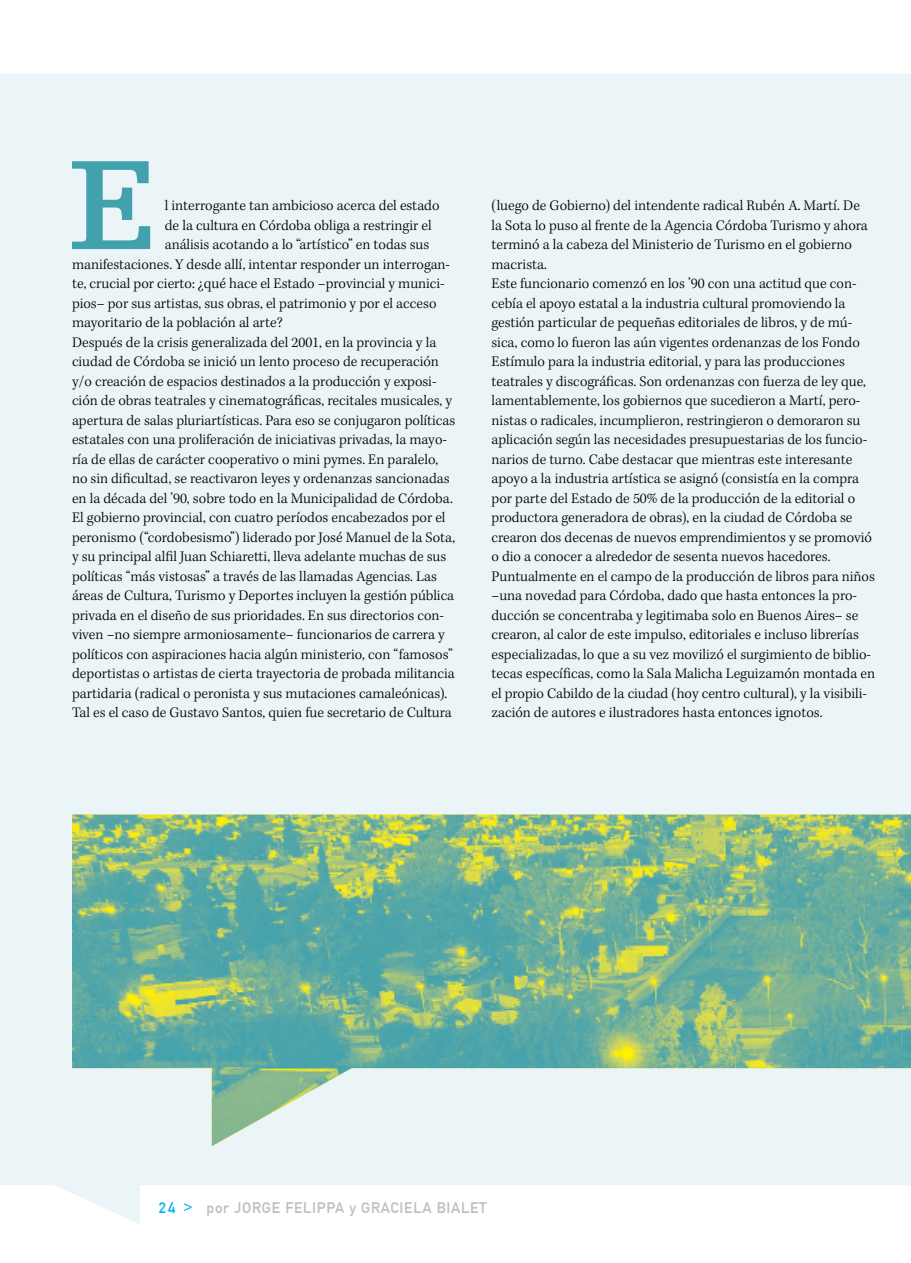
<style>
.page{position:relative;width:911px;height:1263px;background:#fff}
.page>*{position:absolute;margin:0;border:0;box-sizing:border-box;transform-origin:0 0}
.t1{font:700 134.7px "Egyptienne F";color:#41a2ae}
.t2{font:300 15px/19.5px "Kepler Std";color:#000}
.t3{font:15px "DIN1451 Mittelschrift";letter-spacing:.05em;color:#bcbec0}
.s1{color:#00b3f0}
</style>
<div class="page">
<div style="left:0;top:74px;width:911px;height:1150px;background:#ebf4f7"></div>
<img style="left:72px;top:815px;width:839px;height:331px">
<h1 class="t1" style="left:68px;top:131px;width:91px">E</h1>
<p class="t2" style="left:165px;top:196px;width:276px">l interrogante tan ambicioso acerca del estado</p>
<p class="t2" style="left:165px;top:216px;width:268px">de la cultura en Córdoba obliga a restringir el</p>
<p class="t2" style="left:165px;top:235px;width:266px">análisis acotando a lo “artístico” en todas sus</p>
<p class="t2" style="left:72px;top:255px;width:380px">manifestaciones. Y desde allí, intentar responder un interrogan-</p>
<p class="t2" style="left:72px;top:274px;width:374px">te, crucial por cierto: ¿qué hace el Estado –provincial y munici-</p>
<p class="t2" style="left:72px;top:294px;width:366px">pios– por sus artistas, sus obras, el patrimonio y por el acceso</p>
<p class="t2" style="left:72px;top:313px;width:212px">mayoritario de la población al arte?</p>
<p class="t2" style="left:72px;top:333px;width:366px">Después de la crisis generalizada del 2001, en la provincia y la</p>
<p class="t2" style="left:72px;top:352px;width:368px">ciudad de Córdoba se inició un lento proceso de recuperación</p>
<p class="t2" style="left:72px;top:372px;width:366px">y/o creación de espacios destinados a la producción y exposi-</p>
<p class="t2" style="left:72px;top:391px;width:382px">ción de obras teatrales y cinematográficas, recitales musicales, y</p>
<p class="t2" style="left:72px;top:411px;width:385px">apertura de salas pluriartísticas. Para eso se conjugaron políticas</p>
<p class="t2" style="left:72px;top:430px;width:376px">estatales con una proliferación de iniciativas privadas, la mayo-</p>
<p class="t2" style="left:72px;top:450px;width:368px">ría de ellas de carácter cooperativo o mini pymes. En paralelo,</p>
<p class="t2" style="left:72px;top:469px;width:379px">no sin dificultad, se reactivaron leyes y ordenanzas sancionadas</p>
<p class="t2" style="left:72px;top:489px;width:382px">en la década del ’90, sobre todo en la Municipalidad de Córdoba.</p>
<p class="t2" style="left:72px;top:508px;width:375px">El gobierno provincial, con cuatro períodos encabezados por el</p>
<p class="t2" style="left:72px;top:528px;width:385px">peronismo (“cordobesismo”) liderado por José Manuel de la Sota,</p>
<p class="t2" style="left:72px;top:547px;width:376px">y su principal alfil Juan Schiaretti, lleva adelante muchas de sus</p>
<p class="t2" style="left:72px;top:567px;width:367px">políticas “más vistosas” a través de las llamadas Agencias. Las</p>
<p class="t2" style="left:72px;top:586px;width:384px">áreas de Cultura, Turismo y Deportes incluyen la gestión pública</p>
<p class="t2" style="left:72px;top:606px;width:374px">privada en el diseño de sus prioridades. En sus directorios con-</p>
<p class="t2" style="left:72px;top:625px;width:374px">viven –no siempre armoniosamente– funcionarios de carrera y</p>
<p class="t2" style="left:72px;top:645px;width:382px">políticos con aspiraciones hacia algún ministerio, con “famosos”</p>
<p class="t2" style="left:72px;top:664px;width:384px">deportistas o artistas de cierta trayectoria de probada militancia</p>
<p class="t2" style="left:72px;top:684px;width:377px">partidaria (radical o peronista y sus mutaciones camaleónicas).</p>
<p class="t2" style="left:72px;top:703px;width:381px">Tal es el caso de Gustavo Santos, quien fue secretario de Cultura</p>
<p class="t2" style="left:491px;top:196px;width:385px">(luego de Gobierno) del intendente radical Rubén A. Martí. De<br>la Sota lo puso al frente de la Agencia Córdoba Turismo y ahora terminó a la cabeza del Ministerio de Turismo en el gobierno macrista.<br>Este funcionario comenzó en los ’90 con una actitud que con&shy;cebía el apoyo estatal a la industria cultural promoviendo la gestión particular de pequeñas editoriales de libros, y de mú&shy;sica, como lo fueron las aún vigentes ordenanzas de los Fondo Estímulo para la industria editorial, y para las producciones teatrales y discográficas. Son ordenanzas con fuerza de ley que, lamentablemente, los gobiernos que sucedieron a Martí, pero&shy;nistas o radicales, incumplieron, restringieron o demoraron su aplicación según las necesidades presupuestarias de los funcio&shy;narios de turno. Cabe destacar que mientras este interesante apoyo a la industria artística se asignó (consistía en la compra por parte del Estado de 50% de la producción de la editorial o productora generadora de obras), en la ciudad de Córdoba se crearon dos decenas de nuevos emprendimientos y se promovió o dio a conocer a alrededor de sesenta nuevos hacedores.<br>Puntualmente en el campo de la producción de libros para niños –una novedad para Córdoba, dado que hasta entonces la pro&shy;ducción se concentraba y legitimaba solo en Buenos Aires– se crearon, al calor de este impulso, editoriales e incluso librerías especializadas, lo que a su vez movilizó el surgimiento de biblio&shy;tecas específicas, como la Sala Malicha Leguizamón montada en el propio Cabildo de la ciudad (hoy centro cultural), y la visibili&shy;zación de autores e ilustradores hasta entonces ignotos.</p>
<p class="t3" style="left:159px;top:1199px;width:329px"><span class="s1">24 &gt;</span> POR JORGE FELIPPA Y GRACIELA BIALET</p>
</div>
